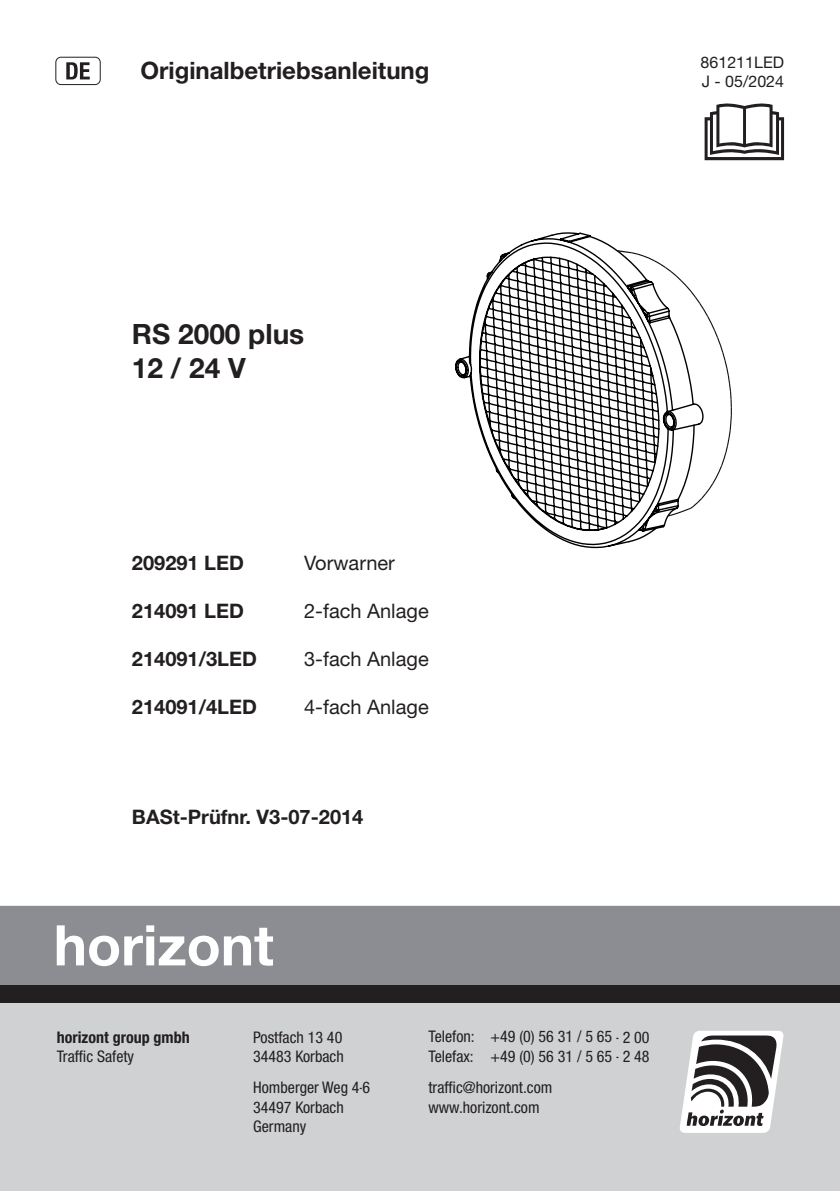
<style>
.page{position:relative;width:840px;height:1191px;background:#fff}
.page>*{position:absolute;margin:0;border:0;box-sizing:border-box;transform-origin:0 0}
.t1{font:700 28px/33.6px "Helvetica Neue LT Pro";color:#231f20}
.t2{font:700 24px "Helvetica Neue LT Pro";color:#231f20}
.t3{font:700 20px "Helvetica Neue LT Pro";color:#231f20}
.t4{font:20px "Helvetica Neue LT Pro";color:#231f20}
.t5{font:condensed 16px/19.2px "Helvetica Neue LT Pro";color:#231f20}
.t6{font:16px "Helvetica Neue LT Pro";color:#231f20}
.t7{font:700 condensed 16px "Helvetica Neue LT Pro";color:#231f20}
</style>
<div class="page">
<svg style="left:455px;top:232px;width:215px;height:317px"></svg>
<svg style="left:616px;top:250px;width:115px;height:266px"></svg>
<svg style="left:55px;top:57px;width:46px;height:28px"></svg>
<svg style="left:704px;top:103px;width:79px;height:57px"></svg>
<div style="left:0;top:905px;width:839px;height:286px;background:#cfd1d3"></div>
<div style="left:0;top:906px;width:839px;height:79px;background:#8b8d92"></div>
<div style="left:0;top:985px;width:839px;height:18px;background:#231f20"></div>
<svg style="left:679px;top:1030px;width:104px;height:102px"></svg>
<svg style="left:57px;top:925px;width:216px;height:41px"></svg>
<h2 class="t2" style="left:140px;top:56px;width:290px">Originalbetriebsanleitung</h2>
<p class="t6" style="left:700px;top:53px;width:85px">861211LED</p>
<p class="t6" style="left:701px;top:72px;width:84px">J - 05/2024</p>
<h1 class="t1" style="left:132px;top:317px;width:174px">RS 2000 plus<br>12 / 24 V</h1>
<p class="t3" style="left:132px;top:550px;width:113px">209291 LED</p>
<p class="t4" style="left:304px;top:550px;width:92px">Vorwarner</p>
<p class="t3" style="left:132px;top:598px;width:113px">214091 LED</p>
<p class="t4" style="left:304px;top:598px;width:126px">2-fach Anlage</p>
<p class="t3" style="left:132px;top:646px;width:126px">214091/3LED</p>
<p class="t4" style="left:304px;top:646px;width:126px">3-fach Anlage</p>
<p class="t3" style="left:132px;top:694px;width:126px">214091/4LED</p>
<p class="t4" style="left:304px;top:694px;width:126px">4-fach Anlage</p>
<p class="t3" style="left:132px;top:804px;width:233px">BASt-Prüfnr. V3-07-2014</p>
<p class="t7" style="left:57px;top:1027px;width:134px">horizont group gmbh</p>
<p class="t5" style="left:57px;top:1046px;width:79px">Traffic Safety</p>
<p class="t5" style="left:253px;top:1027px;width:92px">Postfach 13 40<br>34483 Korbach</p>
<p class="t5" style="left:253px;top:1078px;width:118px">Homberger Weg 4-6<br>34497 Korbach<br>Germany</p>
<p class="t5" style="left:428px;top:1027px;width:222px">Telefon: +49 (0) 56 31 / 5 65 - 2 00<br>Telefax: +49 (0) 56 31 / 5 65 - 2 48</p>
<p class="t5" style="left:428px;top:1078px;width:125px">traffic@horizont.com www.horizont.com</p>
</div>
